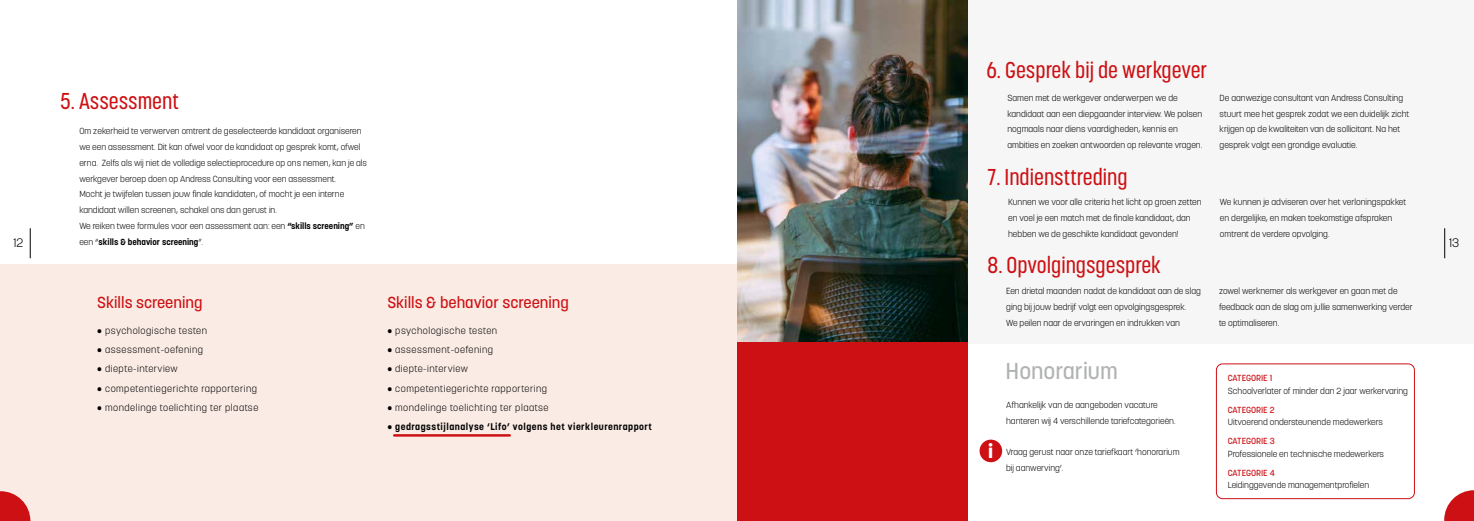
<style>
.page{position:relative;width:1474px;height:521px;background:#fff}
.page>*{position:absolute;margin:0;border:0;box-sizing:border-box;transform-origin:0 0}
.t1{font:500 22.75px "Korolev Condensed";color:#cd1013}
.t2{font:500 22.75px "Korolev";color:#b1b2b3}
.t3{font:800 18.38px "Korolev";color:#fff}
.t4{font:500 15.75px "Korolev";color:#cd1013}
.t5{font:300 12.25px "Korolev";color:#000}
.t6{font:300 9.62px "Korolev";letter-spacing:.05em;color:#000}
.t7{font:700 9.62px "Korolev";letter-spacing:.05em;color:#000}
.t8{font:300 8.75px/15.8px "Korolev";color:#000}
.t9{font:500 8.75px "Korolev";color:#cd1013}
.s1{font-weight:700}
.s2{font-weight:300}
</style>
<div class="page">
<div style="left:0;top:264px;width:737px;height:257px;background:#faebe4"></div>
<svg style="left:0;top:491px;width:30px;height:30px"></svg>
<svg style="left:1444px;top:490px;width:29px;height:31px"></svg>
<hr style="left:393px;top:434px;width:118px;height:3px;background:#cd1013">
<div style="left:737px;top:0;width:736px;height:344px;background:#f6f6f6"></div>
<img style="left:737px;top:0;width:230px;height:342px">
<div style="left:737px;top:342px;width:230px;height:179px;background:#cd1013"></div>
<div style="left:1215px;top:363px;width:199px;height:136px;border:1px solid #cd1013;border-radius:6px"></div>
<div style="left:979px;top:440px;width:23px;height:22px;background:#cd1013;border-radius:50%"></div>
<hr style="left:1444px;top:228px;width:1px;height:30px;background:#000">
<hr style="left:30px;top:228px;width:1px;height:30px;background:#000">
<h1 class="t1" style="left:986px;top:57px;width:222px">6. Gesprek bij de werkgever</h1>
<h1 class="t1" style="left:60px;top:88px;width:120px">5. Assessment</h1>
<p class="t8" style="left:79px;top:123px;width:289px">Om zekerheid te verwerven omtrent de geselecteerde kandidaat organiseren we een assessment. Dit kan ofwel voor de kandidaat op gesprek komt, ofwel erna. Zelfs als wij niet de volledige selectieprocedure op ons nemen, kan je als werkgever beroep doen op Andress Consulting voor een assessment.<br>Mocht je twijfelen tussen jouw finale kandidaten, of mocht je een interne kandidaat willen screenen, schakel ons dan gerust in.<br>We reiken twee formules voor een assessment aan: een <span class="s1">“skills screening”</span> en een “<span class="s1">skills &amp; behavior screening</span>”.</p>
<p class="t8" style="left:1007px;top:90px;width:196px">Samen met de werkgever onderwerpen we de kandidaat aan een diepgaander interview. We polsen nogmaals naar diens vaardigheden, kennis en ambities en zoeken antwoorden op relevante vragen.</p>
<p class="t8" style="left:1219px;top:90px;width:191px">De aanwezige consultant van Andress Consulting stuurt mee het gesprek zodat we een duidelijk zicht krijgen op de kwaliteiten van de sollicitant. Na het gesprek volgt een grondige evaluatie.</p>
<h1 class="t1" style="left:987px;top:163px;width:142px">7. Indiensttreding</h1>
<p class="t8" style="left:1008px;top:194px;width:195px">Kunnen we voor alle criteria het licht op groen zetten en voel je een match met de finale kandidaat, dan hebben we de geschikte kandidaat gevonden!</p>
<p class="t8" style="left:1219px;top:194px;width:188px">We kunnen je adviseren over het verloningspakket en dergelijke, en maken toekomstige afspraken omtrent de verdere opvolging.</p>
<h3 class="t5" style="left:14px;top:235px;width:12px">12</h3>
<h3 class="t5" style="left:1449px;top:235px;width:12px">13</h3>
<h3 class="t4" style="left:97px;top:293px;width:107px">Skills screening</h3>
<p class="t6" style="left:97px;top:324px;width:111px">• psychologische testen</p>
<p class="t6" style="left:97px;top:343px;width:107px">• assessment-oefening</p>
<p class="t6" style="left:97px;top:363px;width:82px">• diepte-interview</p>
<p class="t6" style="left:97px;top:382px;width:161px">• competentiegerichte rapportering</p>
<p class="t6" style="left:97px;top:401px;width:163px">• mondelinge toelichting ter plaatse</p>
<h3 class="t4" style="left:387px;top:293px;width:183px">Skills &amp; behavior screening</h3>
<p class="t6" style="left:387px;top:324px;width:111px">• psychologische testen</p>
<p class="t6" style="left:387px;top:343px;width:107px">• assessment-oefening</p>
<p class="t6" style="left:387px;top:363px;width:82px">• diepte-interview</p>
<p class="t6" style="left:387px;top:382px;width:161px">• competentiegerichte rapportering</p>
<p class="t6" style="left:387px;top:401px;width:163px">• mondelinge toelichting ter plaatse</p>
<p class="t7" style="left:387px;top:421px;width:266px"><span class="s2">•</span> gedragsstijlanalyse ‘Lifo’ volgens het vierkleurenrapport</p>
<h1 class="t1" style="left:987px;top:251px;width:175px">8. Opvolgingsgesprek</h1>
<p class="t8" style="left:1006px;top:283px;width:196px">Een drietal maanden nadat de kandidaat aan de slag ging bij jouw bedrijf volgt een opvolgingsgesprek.<br>We peilen naar de ervaringen en indrukken van</p>
<p class="t8" style="left:1218px;top:283px;width:195px">zowel werknemer als werkgever en gaan met de feedback aan de slag om jullie samenwerking verder te optimaliseren.</p>
<h2 class="t3" style="left:988px;top:439px;width:7px">i</h2>
<h1 class="t2" style="left:1005px;top:357px;width:114px">Honorarium</h1>
<p class="t8" style="left:1006px;top:397px;width:171px">Afhankelijk van de aangeboden vacature hanteren wij 4 verschillende tariefcategorieën.</p>
<p class="t8" style="left:1006px;top:444px;width:175px">Vraag gerust naar onze tariefkaart ‘honorarium bij aanwerving’.</p>
<p class="t9" style="left:1227px;top:373px;width:46px">CATEGORIE 1</p>
<p class="t8" style="left:1227px;top:382px;width:182px">Schoolverlater of minder dan 2 jaar werkervaring</p>
<p class="t9" style="left:1227px;top:404px;width:48px">CATEGORIE 2</p>
<p class="t8" style="left:1227px;top:414px;width:156px">Uitvoerend ondersteunende medewerkers</p>
<p class="t9" style="left:1227px;top:436px;width:48px">CATEGORIE 3</p>
<p class="t8" style="left:1227px;top:445px;width:158px">Professionele en technische medewerkers</p>
<p class="t9" style="left:1227px;top:467px;width:49px">CATEGORIE 4</p>
<p class="t8" style="left:1227px;top:477px;width:143px">Leidinggevende managementprofielen</p>
</div>
